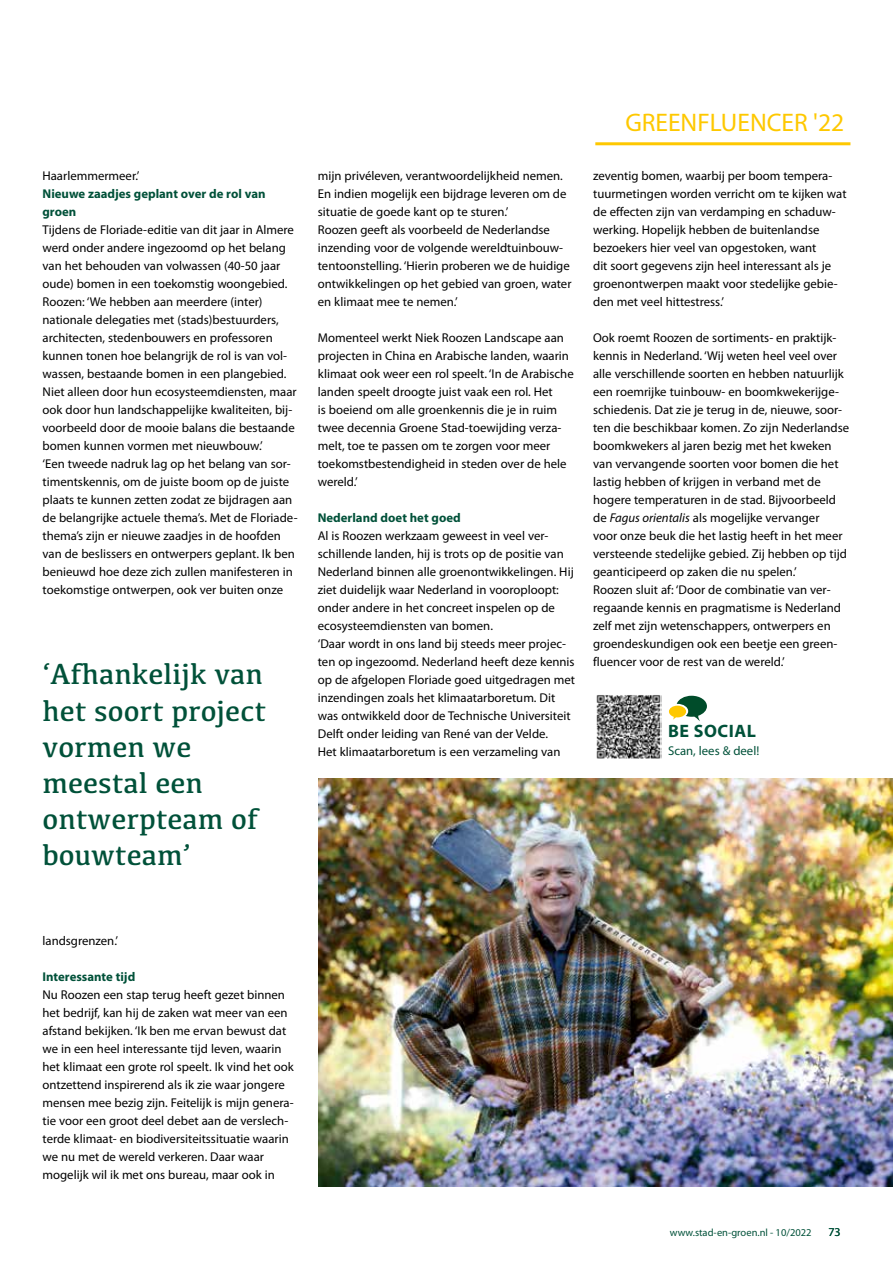
<style>
.page{position:relative;width:893px;height:1263px;background:#fff}
.page>*{position:absolute;margin:0;border:0;box-sizing:border-box;transform-origin:0 0}
.t1{font:30px/36px "Kefa";color:#005139}
.t2{font:25.5px "Myriad Pro";color:#fec800}
.t3{font:700 18px "Myriad Pro";letter-spacing:.03em;color:#005139}
.t4{font:12.75px/18px "Myriad Pro";color:#000}
.t5{font:700 12.75px/18px "Myriad Pro";color:#005139}
.t6{font:12.75px "Myriad Pro";color:#005139}
.t7{font:12px "Myriad Pro";color:#005139}
.t8{font:10.5px "Myriad Pro";color:#005139}
.s1{font-style:italic}
</style>
<div class="page">
<hr style="left:595px;top:142px;width:255px;height:3px;background:#fec800">
<img style="left:319px;top:778px;width:574px;height:408px">
<img style="left:596px;top:695px;width:65px;height:64px">
<svg style="left:669px;top:696px;width:38px;height:25px"></svg>
<p class="t4" style="left:43px;top:167px;width:98px">Haarlemmermeer.’</p>
<p class="t5" style="left:43px;top:184px;width:225px">Nieuwe zaadjes geplant over de rol van groen</p>
<p class="t4" style="left:43px;top:221px;width:257px">Tijdens de Floriade-editie van dit jaar in Almere werd onder andere ingezoomd op het belang van het behouden van volwassen (40-50 jaar oude) bomen in een toekomstig woongebied.<br>Roozen: ‘We hebben aan meerdere (inter) nationale delegaties met (stads)bestuurders, architecten, stedenbouwers en professoren kunnen tonen hoe belangrijk de rol is van vol&shy;wassen, bestaande bomen in een plangebied.<br>Niet alleen door hun ecosysteemdiensten, maar ook door hun landschappelijke kwaliteiten, bij&shy;voorbeeld door de mooie balans die bestaande bomen kunnen vormen met nieuwbouw.’<br>‘Een tweede nadruk lag op het belang van sor&shy;timentskennis, om de juiste boom op de juiste plaats te kunnen zetten zodat ze bijdragen aan de belangrijke actuele thema’s. Met de Floriade&shy;thema’s zijn er nieuwe zaadjes in de hoofden van de beslissers en ontwerpers geplant. Ik ben benieuwd hoe deze zich zullen manifesteren in toekomstige ontwerpen, ook ver buiten onze</p>
<h1 class="t1" style="left:43px;top:655px;width:225px">‘Afhankelijk van het soort project vormen we meestal een ontwerpteam of bouwteam’</h1>
<p class="t4" style="left:318px;top:167px;width:255px">mijn privéleven, verantwoordelijkheid nemen.<br>En indien mogelijk een bijdrage leveren om de situatie de goede kant op te sturen.’<br>Roozen geeft als voorbeeld de Nederlandse inzending voor de volgende wereldtuinbouw&shy;tentoonstelling. ‘Hierin proberen we de huidige ontwikkelingen op het gebied van groen, water en klimaat mee te nemen.’</p>
<p class="t4" style="left:318px;top:329px;width:257px">Momenteel werkt Niek Roozen Landscape aan projecten in China en Arabische landen, waarin klimaat ook weer een rol speelt. ‘In de Arabische landen speelt droogte juist vaak een rol. Het<br>is boeiend om alle groenkennis die je in ruim twee decennia Groene Stad-toewijding verza&shy;melt, toe te passen om te zorgen voor meer toekomstbestendigheid in steden over de hele wereld.’</p>
<p class="t5" style="left:318px;top:508px;width:144px">Nederland doet het goed</p>
<p class="t4" style="left:318px;top:527px;width:259px">Al is Roozen werkzaam geweest in veel ver&shy;schillende landen, hij is trots op de positie van Nederland binnen alle groenontwikkelingen. Hij ziet duidelijk waar Nederland in vooroploopt: onder andere in het concreet inspelen op de ecosysteemdiensten van bomen.<br>‘Daar wordt in ons land bij steeds meer projec&shy;ten op ingezoomd. Nederland heeft deze kennis op de afgelopen Floriade goed uitgedragen met inzendingen zoals het klimaatarboretum. Dit was ontwikkeld door de Technische Universiteit Delft onder leiding van René van der Velde.<br>Het klimaatarboretum is een verzameling van</p>
<h2 class="t2" style="left:625px;top:107px;width:220px">GREENFLUENCER '22</h2>
<p class="t4" style="left:593px;top:167px;width:255px">zeventig bomen, waarbij per boom tempera&shy;tuurmetingen worden verricht om te kijken wat de effecten zijn van verdamping en schaduw&shy;werking. Hopelijk hebben de buitenlandse bezoekers hier veel van opgestoken, want<br>dit soort gegevens zijn heel interessant als je groenontwerpen maakt voor stedelijke gebie&shy;den met veel hittestress.’</p>
<p class="t4" style="left:593px;top:329px;width:258px">Ook roemt Roozen de sortiments- en praktijk&shy;kennis in Nederland. ‘Wij weten heel veel over alle verschillende soorten en hebben natuurlijk een roemrijke tuinbouw- en boomkwekerijge&shy;schiedenis. Dat zie je terug in de, nieuwe, soor&shy;ten die beschikbaar komen. Zo zijn Nederlandse boomkwekers al jaren bezig met het kweken van vervangende soorten voor bomen die het lastig hebben of krijgen in verband met de hogere temperaturen in de stad. Bijvoorbeeld de <span class="s1">Fagus orientalis</span> als mogelijke vervanger<br>voor onze beuk die het lastig heeft in het meer versteende stedelijke gebied. Zij hebben op tijd geanticipeerd op zaken die nu spelen.’<br>Roozen sluit af: ‘Door de combinatie van ver&shy;regaande kennis en pragmatisme is Nederland zelf met zijn wetenschappers, ontwerpers en groendeskundigen ook een beetje een green&shy;fluencer voor de rest van de wereld.’</p>
<h3 class="t3" style="left:668px;top:719px;width:89px">BE SOCIAL</h3>
<p class="t6" style="left:668px;top:743px;width:93px">Scan, lees &amp; deel!</p>
<p class="t4" style="left:43px;top:932px;width:77px">landsgrenzen.’</p>
<p class="t5" style="left:43px;top:967px;width:94px">Interessante tijd</p>
<p class="t4" style="left:43px;top:986px;width:253px">Nu Roozen een stap terug heeft gezet binnen het bedrijf, kan hij de zaken wat meer van een afstand bekijken. ‘Ik ben me ervan bewust dat we in een heel interessante tijd leven, waarin het klimaat een grote rol speelt. Ik vind het ook ontzettend inspirerend als ik zie waar jongere mensen mee bezig zijn. Feitelijk is mijn genera&shy;tie voor een groot deel debet aan de verslech&shy;terde klimaat- en biodiversiteitssituatie waarin we nu met de wereld verkeren. Daar waar mogelijk wil ik met ons bureau, maar ook in</p>
<p class="t8" style="left:670px;top:1226px;width:143px">www.stad-en-groen.nl - 10/2022</p>
<p class="t7" style="left:828px;top:1224px;width:14px">73</p>
</div>
